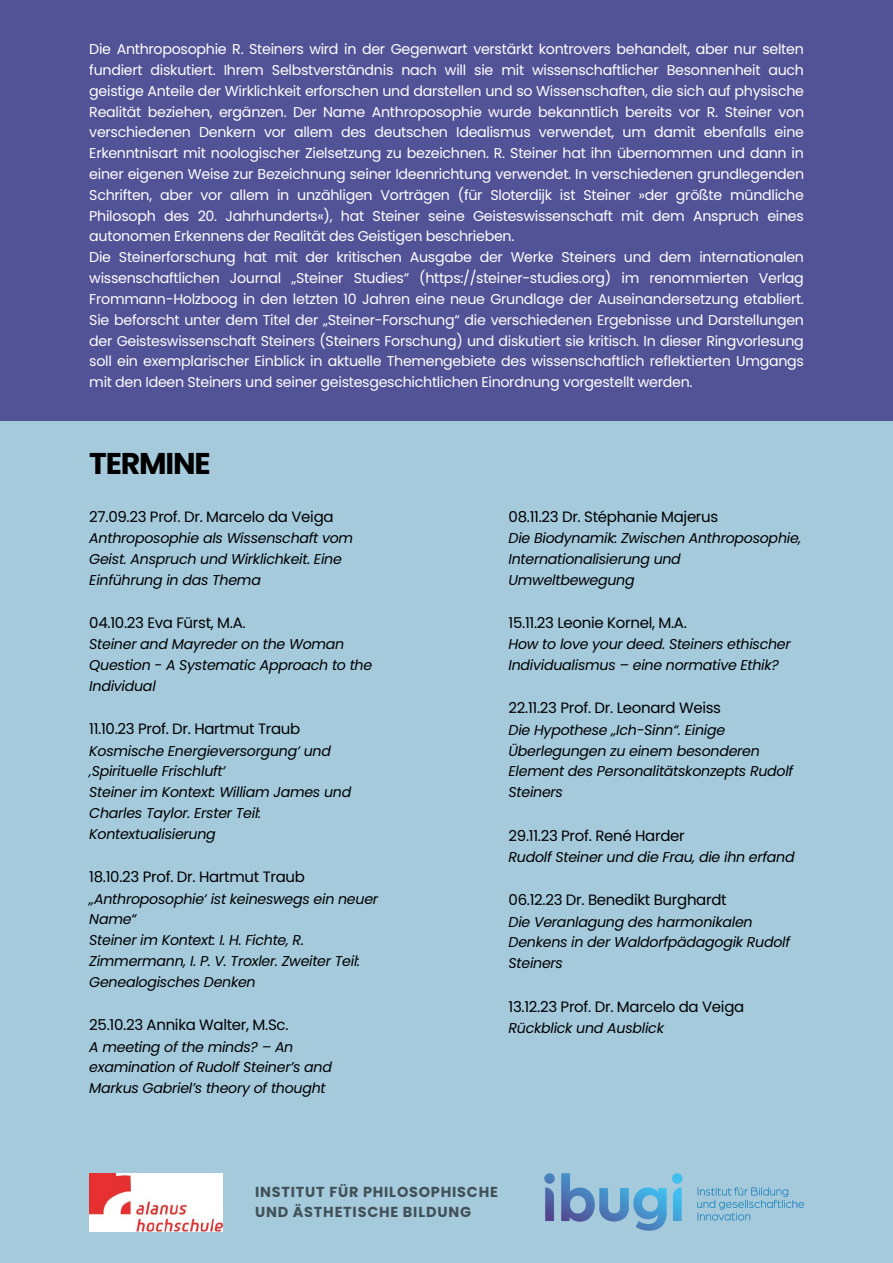
<style>
.page{position:relative;width:893px;height:1263px;background:#a4cadc}
.page>*{position:absolute;margin:0;border:0;box-sizing:border-box;transform-origin:0 0}
.t1{font:700 30px "Poppins";letter-spacing:-.04em;color:#000}
.t2{font:15px "Poppins";letter-spacing:-.02em;color:#000}
.t3{font:700 14.48px/20.2px "Poppins";letter-spacing:.055em;color:#000}
.t4{font:14.25px/20.9px "Poppins";letter-spacing:-.02em;color:#fff;text-align:justify}
.t5{font:italic 14.25px/20.9px "Poppins";letter-spacing:-.02em;color:#000}
</style>
<div class="page">
<img style="left:544px;top:1173px;width:260px;height:58px">
<img style="left:89px;top:1174px;width:133px;height:57px">
<div style="left:0;top:0;width:893px;height:420px;background:#525297"></div>
<p class="t4" style="left:89px;top:39px;width:716px">Die Anthroposophie R. Steiners wird in der Gegenwart verstärkt kontrovers behandelt, aber nur selten fundiert diskutiert. Ihrem Selbstverständnis nach will sie mit wissenschaftlicher Besonnenheit auch geistige Anteile der Wirklichkeit erforschen und darstellen und so Wissenschaften, die sich auf physische Realität beziehen, ergänzen. Der Name Anthroposophie wurde bekanntlich bereits vor R. Steiner von verschiedenen Denkern vor allem des deutschen Idealismus verwendet, um damit ebenfalls eine Erkenntnisart mit noologischer Zielsetzung zu bezeichnen. R. Steiner hat ihn übernommen und dann in einer eigenen Weise zur Bezeichnung seiner Ideenrichtung verwendet. In verschiedenen grundlegenden Schriften, aber vor allem in unzähligen Vorträgen (für Sloterdijk ist Steiner »der größte mündliche Philosoph des 20. Jahrhunderts«), hat Steiner seine Geisteswissenschaft mit dem Anspruch eines autonomen Erkennens der Realität des Geistigen beschrieben.</p>
<p class="t4" style="left:89px;top:247px;width:716px">Die Steinerforschung hat mit der kritischen Ausgabe der Werke Steiners und dem internationalen wissenschaftlichen Journal „Steiner Studies“ (https://steiner-studies.org) im renommierten Verlag Frommann-Holzboog in den letzten 10 Jahren eine neue Grundlage der Auseinandersetzung etabliert.<br>Sie beforscht unter dem Titel der „Steiner-Forschung“ die verschiedenen Ergebnisse und Darstellungen der Geisteswissenschaft Steiners (Steiners Forschung) und diskutiert sie kritisch. In dieser Ringvorlesung soll ein exemplarischer Einblick in aktuelle Themengebiete des wissenschaftlich reflektierten Umgangs mit den Ideen Steiners und seiner geistesgeschichtlichen Einordnung vorgestellt werden.</p>
<p class="t1" style="left:89px;top:443px;width:123px">TERMINE</p>
<p class="t2" style="left:89px;top:506px;width:246px">27.09.23 Prof. Dr. Marcelo da Veiga</p>
<p class="t5" style="left:89px;top:527px;width:265px">Anthroposophie als Wissenschaft vom<br>Geist. Anspruch und Wirklichkeit. Eine<br>Einführung in das Thema</p>
<p class="t2" style="left:89px;top:612px;width:158px">04.10.23 Eva Fürst, M.A.</p>
<p class="t5" style="left:89px;top:634px;width:284px">Steiner and Mayreder on the Woman<br>Question - A Systematic Approach to the<br>Individual</p>
<p class="t2" style="left:89px;top:718px;width:212px">11.10.23 Prof. Dr. Hartmut Traub</p>
<p class="t5" style="left:89px;top:740px;width:243px">Kosmische Energieversorgung‘ und ‚Spirituelle Frischluft‘</p>
<p class="t5" style="left:89px;top:782px;width:263px">Steiner im Kontext: William James und<br>Charles Taylor. Erster Teil:<br>Kontextualisierung</p>
<p class="t2" style="left:89px;top:866px;width:217px">18.10.23 Prof. Dr. Hartmut Traub</p>
<p class="t5" style="left:89px;top:888px;width:290px">„Anthroposophie‘ ist keineswegs ein neuer<br>Name“</p>
<p class="t5" style="left:89px;top:930px;width:272px">Steiner im Kontext: I. H. Fichte, R.<br>Zimmermann, I. P. V. Troxler. Zweiter Teil:<br>Genealogisches Denken</p>
<p class="t2" style="left:89px;top:1014px;width:201px">25.10.23 Annika Walter, M.Sc.</p>
<p class="t5" style="left:89px;top:1036px;width:244px">A meeting of the minds? – An examination of Rudolf Steiner’s and<br>Markus Gabriel’s theory of thought</p>
<p class="t2" style="left:508px;top:506px;width:211px">08.11.23 Dr. Stéphanie Majerus</p>
<p class="t5" style="left:508px;top:527px;width:294px">Die Biodynamik: Zwischen Anthroposophie,<br>Internationalisierung und<br>Umweltbewegung</p>
<p class="t2" style="left:508px;top:612px;width:180px">15.11.23 Leonie Kornel, M.A.</p>
<p class="t5" style="left:508px;top:634px;width:284px">How to love your deed. Steiners ethischer<br>Individualismus – eine normative Ethik?</p>
<p class="t2" style="left:508px;top:698px;width:214px">22.11.23 Prof. Dr. Leonard Weiss</p>
<p class="t5" style="left:508px;top:719px;width:286px">Die Hypothese „Ich-Sinn“. Einige<br>Überlegungen zu einem besonderen<br>Element des Personalitätskonzepts Rudolf<br>Steiners</p>
<p class="t2" style="left:508px;top:825px;width:178px">29.11.23 Prof. René Harder</p>
<p class="t5" style="left:508px;top:846px;width:288px">Rudolf Steiner und die Frau, die ihn erfand</p>
<p class="t2" style="left:508px;top:889px;width:220px">06.12.23 Dr. Benedikt Burghardt</p>
<p class="t5" style="left:508px;top:911px;width:283px">Die Veranlagung des harmonikalen<br>Denkens in der Waldorfpädagogik Rudolf<br>Steiners</p>
<p class="t2" style="left:508px;top:996px;width:237px">13.12.23 Prof. Dr. Marcelo da Veiga</p>
<p class="t5" style="left:508px;top:1017px;width:157px">Rückblick und Ausblick</p>
<p class="t3" style="left:255px;top:1181px;width:244px">INSTITUT FÜR PHILOSOPHISCHE<br>UND ÄSTHETISCHE BILDUNG</p>
</div>
